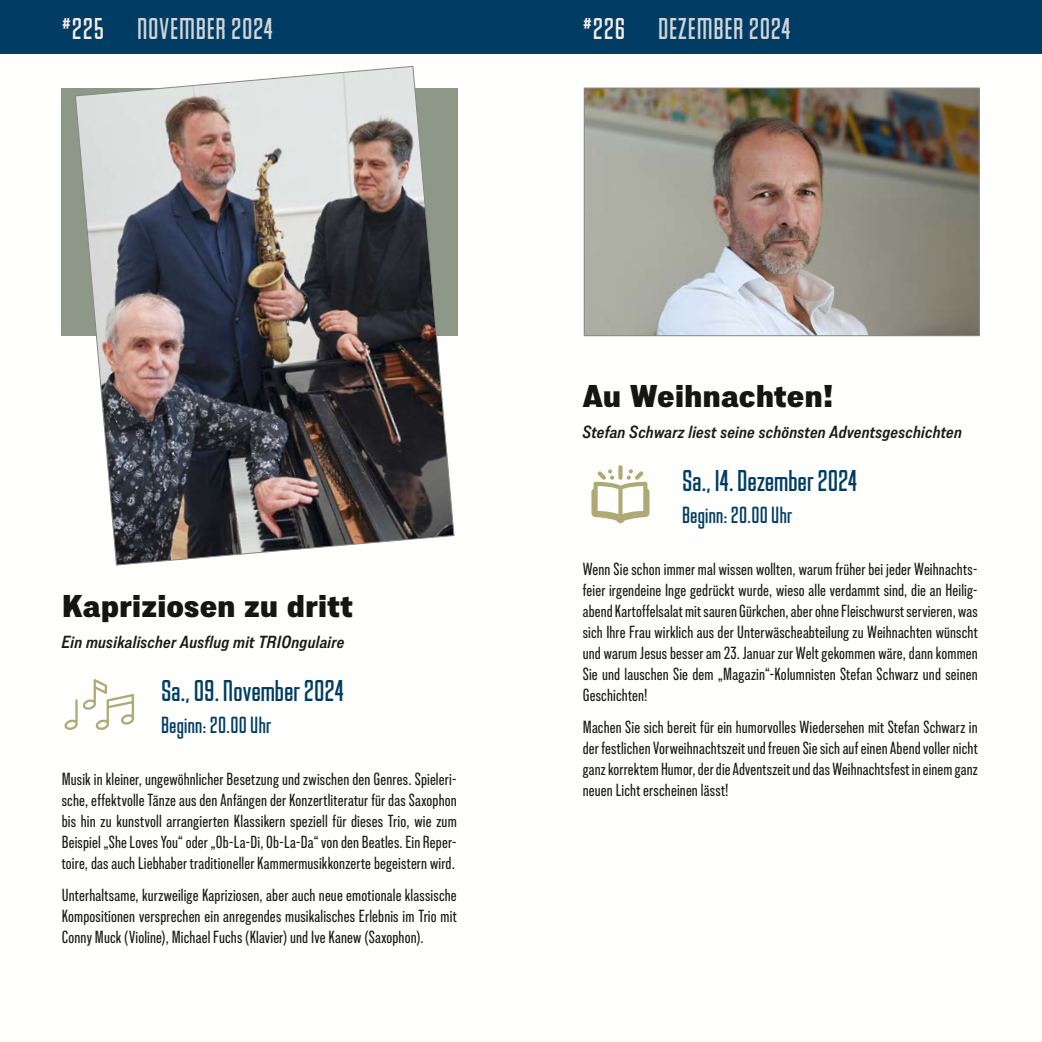
<style>
.page{position:relative;width:1042px;height:1042px;background:#fff}
.page>*{position:absolute;margin:0;border:0;box-sizing:border-box;transform-origin:0 0}
.t1{font:700 31.5px "Baucher Got URW Ext";color:#003c63}
.t2{font:900 31.5px "Lorimer No 2";color:#151513}
.t3{font:700 31.5px "Baucher Got URW Ext";letter-spacing:.02em;color:#d1d5d7}
.t4{font:700 24.5px "Baucher Got URW Ext";letter-spacing:.01em;color:#003c63}
.t5{font:500 condensed 17.5px/21px "Lorimer No 2";letter-spacing:.01em;color:#1a1a18;text-align:justify}
.t6{font:italic 600 17.5px "Lorimer No 2";letter-spacing:.01em;color:#1a1a18}
.s1{color:#f5ece7}
</style>
<div class="page">
<div style="left:0;top:0;width:1042px;height:53px;background:#003c63"></div>
<div style="left:61px;top:88px;width:397px;height:247px;background:#8e9889"></div>
<img style="left:75px;top:66px;width:379px;height:499px">
<img style="left:586px;top:90px;width:391px;height:244px">
<div style="left:584px;top:88px;width:395px;height:248px;border:1px solid #878786"></div>
<svg style="left:591px;top:465px;width:58px;height:58px"></svg>
<svg style="left:64px;top:679px;width:71px;height:51px"></svg>
<h1 class="t3" style="left:62px;top:12px;width:212px"><span class="s1">#225</span> NOVEMBER 2024</h1>
<h1 class="t3" style="left:583px;top:12px;width:209px"><span class="s1">#226</span> DEZEMBER 2024</h1>
<h1 class="t2" style="left:62px;top:588px;width:293px">Kapriziosen zu dritt</h1>
<p class="t6" style="left:62px;top:632px;width:285px">Ein musikalischer Ausflug mit TRIOngulaire</p>
<h1 class="t1" style="left:161px;top:674px;width:184px">Sa., 09. November 2024</h1>
<h2 class="t4" style="left:161px;top:711px;width:112px">Beginn: 20.00 Uhr</h2>
<p class="t5" style="left:62px;top:768px;width:396px">Musik in kleiner, ungewöhnlicher Besetzung und zwischen den Genres. Spieleri&shy;sche, effektvolle Tänze aus den Anfängen der Konzertliteratur für das Saxophon bis hin zu kunstvoll arrangierten Klassikern speziell für dieses Trio, wie zum Beispiel „She Loves You“ oder „Ob-La-Di, Ob-La-Da“ von den Beatles. Ein Reper&shy;toire, das auch Liebhaber traditioneller Kammermusikkonzerte begeistern wird.</p>
<p class="t5" style="left:62px;top:884px;width:396px">Unterhaltsame, kurzweilige Kapriziosen, aber auch neue emotionale klassische Kompositionen versprechen ein anregendes musikalisches Erlebnis im Trio mit Conny Muck (Violine), Michael Fuchs (Klavier) und Ive Kanew (Saxophon).</p>
<h1 class="t2" style="left:583px;top:378px;width:253px">Au Weihnachten!</h1>
<p class="t6" style="left:583px;top:422px;width:381px">Stefan Schwarz liest seine schönsten Adventsgeschichten</p>
<h1 class="t1" style="left:682px;top:464px;width:177px">Sa., 14. Dezember 2024</h1>
<h2 class="t4" style="left:682px;top:501px;width:112px">Beginn: 20.00 Uhr</h2>
<p class="t5" style="left:583px;top:558px;width:396px">Wenn Sie schon immer mal wissen wollten, warum früher bei jeder Weihnachts&shy;feier irgendeine Inge gedrückt wurde, wieso alle verdammt sind, die an Heilig&shy;abend Kartoffelsalat mit sauren Gürkchen, aber ohne Fleischwurst servieren, was sich Ihre Frau wirklich aus der Unterwäscheabteilung zu Weihnachten wünscht und warum Jesus besser am 23. Januar zur Welt gekommen wäre, dann kommen Sie und lauschen Sie dem „Magazin“-Kolumnisten Stefan Schwarz und seinen Geschichten!</p>
<p class="t5" style="left:583px;top:716px;width:396px">Machen Sie sich bereit für ein humorvolles Wiedersehen mit Stefan Schwarz in der festlichen Vorweihnachtszeit und freuen Sie sich auf einen Abend voller nicht ganz korrektem Humor, der die Adventszeit und das Weihnachtsfest in einem ganz neuen Licht erscheinen lässt!</p>
</div>
